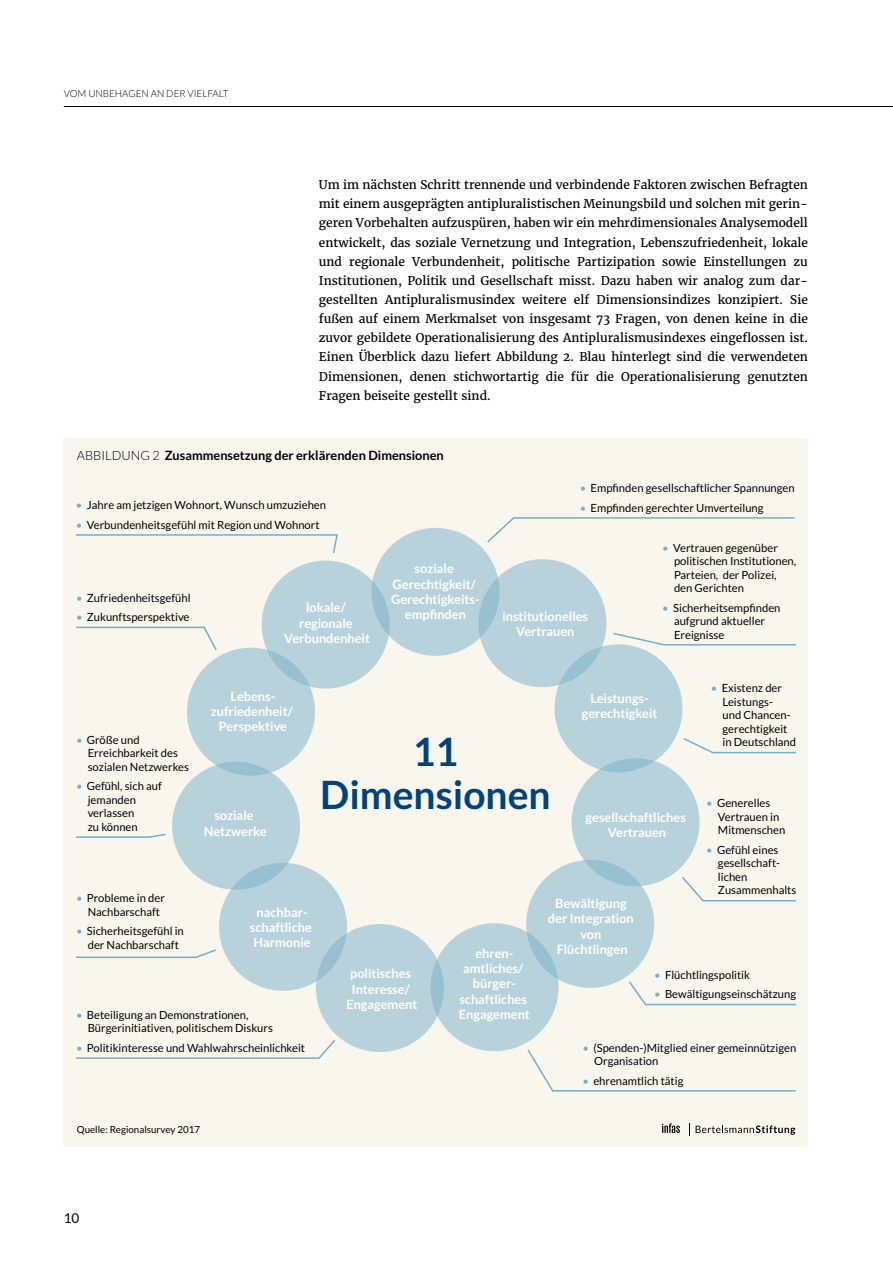
<style>
.page{position:relative;width:893px;height:1263px;background:#fff}
.page>*{position:absolute;margin:0;border:0;box-sizing:border-box;transform-origin:0 0}
.t1{font:700 39px/43px "Lato";color:#004180;text-align:center}
.t2{font:13.5px "Lato";color:#000}
.t3{font:700 12.75px/15.3px "Lato";color:#fff;text-align:center}
.t4{font:700 12.75px "Lato";color:#000}
.t5{font:12px/19.2px "Merriweather";color:#000;text-align:justify}
.t6{font:11.25px/13.5px "Lato";color:#000}
.t7{font:300 9.75px "Lato";color:#000}
.t8{font:9.75px "Lato";color:#000}
.s1{font-weight:300}
.s2{color:#77aec8}
</style>
<div class="page">
<hr style="left:64px;top:106px;width:829px;height:1px;background:#000">
<div style="left:64px;top:438px;width:744px;height:708px;background:#f9f6ee"></div>
<div style="left:372px;top:528px;width:128px;height:128px;background:#b8d2db;border-radius:50%"></div>
<div style="left:478px;top:559px;width:128px;height:128px;background:#b8d2db;border-radius:50%"></div>
<div style="left:554px;top:644px;width:128px;height:128px;background:#b8d2db;border-radius:50%"></div>
<div style="left:572px;top:758px;width:128px;height:128px;background:#b8d2db;border-radius:50%"></div>
<div style="left:262px;top:560px;width:128px;height:128px;background:#b8d2db;border-radius:50%"></div>
<div style="left:187px;top:648px;width:128px;height:128px;background:#b8d2db;border-radius:50%"></div>
<div style="left:172px;top:762px;width:128px;height:128px;background:#b8d2db;border-radius:50%"></div>
<div style="left:219px;top:863px;width:128px;height:128px;background:#b8d2db;border-radius:50%"></div>
<div style="left:316px;top:924px;width:128px;height:128px;background:#b8d2db;border-radius:50%"></div>
<div style="left:431px;top:923px;width:128px;height:128px;background:#b8d2db;border-radius:50%"></div>
<svg style="left:526px;top:860px;width:128px;height:128px;background:#b5d0da"></svg>
<svg style="left:487px;top:517px;width:308px;height:26px"></svg>
<svg style="left:76px;top:534px;width:262px;height:19px"></svg>
<svg style="left:76px;top:626px;width:141px;height:24px"></svg>
<svg style="left:76px;top:833px;width:90px;height:5px"></svg>
<svg style="left:76px;top:949px;width:140px;height:9px"></svg>
<svg style="left:76px;top:1040px;width:259px;height:19px"></svg>
<svg style="left:527px;top:1049px;width:269px;height:43px"></svg>
<svg style="left:629px;top:981px;width:168px;height:25px"></svg>
<svg style="left:683px;top:738px;width:114px;height:16px"></svg>
<svg style="left:612px;top:632px;width:185px;height:14px"></svg>
<svg style="left:682px;top:877px;width:115px;height:25px"></svg>
<svg style="left:696px;top:1125px;width:99px;height:10px"></svg>
<svg style="left:689px;top:1123px;width:1px;height:13px"></svg>
<svg style="left:662px;top:1123px;width:18px;height:10px"></svg>
<p class="t7" style="left:64px;top:88px;width:166px">VOM UNBEHAGEN AN DER VIELFALT</p>
<p class="t5" style="left:319px;top:175px;width:490px">Um im nächsten Schritt trennende und verbindende Faktoren zwischen Befragten mit einem ausgeprägten antipluralistischen Meinungsbild und solchen mit gerin&shy;geren Vorbehalten aufzuspüren, haben wir ein mehrdimensionales Analysemodell entwickelt, das soziale Vernetzung und Integration, Lebenszufriedenheit, lokale und regionale Verbundenheit, politische Partizipation sowie Einstellungen zu Institutionen, Politik und Gesellschaft misst. Dazu haben wir analog zum dar&shy;gestellten Antipluralismusindex weitere elf Dimensionsindizes konzipiert. Sie fußen auf einem Merkmalset von insgesamt 73 Fragen, von denen keine in die zuvor gebildete Operationalisierung des Antipluralismusindexes eingeflossen ist.<br>Einen Überblick dazu liefert Abbildung 2. Blau hinterlegt sind die verwendeten Dimensionen, denen stichwortartig die für die Operationalisierung genutzten Fragen beiseite gestellt sind.</p>
<p class="t4" style="left:77px;top:448px;width:368px"><span class="s1">ABBILDUNG 2</span> Zusammensetzung der erklärenden Dimensionen</p>
<p class="t6" style="left:76px;top:498px;width:252px"><span class="s2">•</span> Jahre am jetzigen Wohnort, Wunsch umzuziehen</p>
<p class="t6" style="left:76px;top:518px;width:245px"><span class="s2">•</span> Verbundenheitsgefühl mit Region und Wohnort</p>
<p class="t6" style="left:76px;top:591px;width:116px"><span class="s2">•</span> Zufriedenheitsgefühl</p>
<p class="t6" style="left:76px;top:610px;width:115px"><span class="s2">•</span> Zukunftsperspektive</p>
<p class="t3" style="left:284px;top:600px;width:87px">lokale/ regionale<br>Verbundenheit</p>
<p class="t3" style="left:391px;top:561px;width:90px">soziale<br>Gerechtigkeit/<br>Gerechtigkeits&shy;empfinden</p>
<p class="t6" style="left:580px;top:481px;width:217px"><span class="s2">•</span> Empfinden gesellschaftlicher Spannungen</p>
<p class="t6" style="left:580px;top:501px;width:185px"><span class="s2">•</span> Empfinden gerechter Umverteilung</p>
<p class="t6" style="left:674px;top:541px;width:124px;text-indent:-12px"><span class="s2">•</span> Vertrauen gegenüber politischen Institutionen,<br>Parteien, der Polizei, den Gerichten</p>
<p class="t6" style="left:674px;top:601px;width:108px;text-indent:-12px"><span class="s2">•</span> Sicherheitsempfinden aufgrund aktueller<br>Ereignisse</p>
<p class="t3" style="left:502px;top:608px;width:87px">institutionelles<br>Vertrauen</p>
<p class="t6" style="left:722px;top:681px;width:75px;text-indent:-12px"><span class="s2">•</span> Existenz der<br>Leistungs-<br>und Chancen&shy;gerechtigkeit in Deutschland</p>
<p class="t3" style="left:211px;top:688px;width:83px">Lebens&shy;zufriedenheit/<br>Perspektive</p>
<p class="t3" style="left:582px;top:690px;width:77px">Leistungs&shy;gerechtigkeit</p>
<p class="t6" style="left:88px;top:733px;width:103px;text-indent:-12px"><span class="s2">•</span> Größe und<br>Erreichbarkeit des sozialen Netzwerkes</p>
<p class="t6" style="left:88px;top:779px;width:76px;text-indent:-12px"><span class="s2">•</span> Gefühl, sich auf jemanden verlassen<br>zu können</p>
<h1 class="t1" style="left:320px;top:730px;width:232px">11<br>Dimensionen</h1>
<p class="t6" style="left:718px;top:796px;width:69px;text-indent:-12px"><span class="s2">•</span> Generelles<br>Vertrauen in<br>Mitmenschen</p>
<p class="t6" style="left:718px;top:843px;width:80px;text-indent:-12px"><span class="s2">•</span> Gefühl eines gesellschaft&shy;lichen<br>Zusammenhalts</p>
<p class="t3" style="left:204px;top:808px;width:64px">soziale<br>Netzwerke</p>
<p class="t3" style="left:586px;top:809px;width:102px">gesellschaftliches<br>Vertrauen</p>
<p class="t6" style="left:88px;top:891px;width:79px;text-indent:-12px"><span class="s2">•</span> Probleme in der<br>Nachbarschaft</p>
<p class="t6" style="left:76px;top:924px;width:109px;text-align:center"><span class="s2">•</span> Sicherheitsgefühl in der Nachbarschaft</p>
<p class="t3" style="left:548px;top:896px;width:87px">Bewältigung der Integration von<br>Flüchtlingen</p>
<p class="t3" style="left:250px;top:904px;width:64px">nachbar&shy;schaftliche<br>Harmonie</p>
<p class="t3" style="left:459px;top:945px;width:72px">ehren&shy;amtliches/ bürger&shy;schaftliches<br>Engagement</p>
<p class="t3" style="left:346px;top:966px;width:72px">politisches<br>Interesse/<br>Engagement</p>
<p class="t6" style="left:654px;top:968px;width:97px"><span class="s2">•</span> Flüchtlingspolitik</p>
<p class="t6" style="left:654px;top:987px;width:143px"><span class="s2">•</span> Bewältigungseinschätzung</p>
<p class="t6" style="left:88px;top:1008px;width:187px;text-indent:-12px"><span class="s2">•</span> Beteiligung an Demonstrationen,<br>Bürgerinitiativen, politischem Diskurs</p>
<p class="t6" style="left:76px;top:1041px;width:231px"><span class="s2">•</span> Politikinteresse und Wahlwahrscheinlichkeit</p>
<p class="t6" style="left:594px;top:1040px;width:204px;text-indent:-12px"><span class="s2">•</span> (Spenden-)Mitglied einer gemeinnützigen<br>Organisation</p>
<p class="t6" style="left:582px;top:1073px;width:103px"><span class="s2">•</span> ehrenamtlich tätig</p>
<p class="t8" style="left:77px;top:1123px;width:125px">Quelle: Regionalsurvey 2017</p>
<p class="t2" style="left:64px;top:1210px;width:17px">10</p>
</div>
